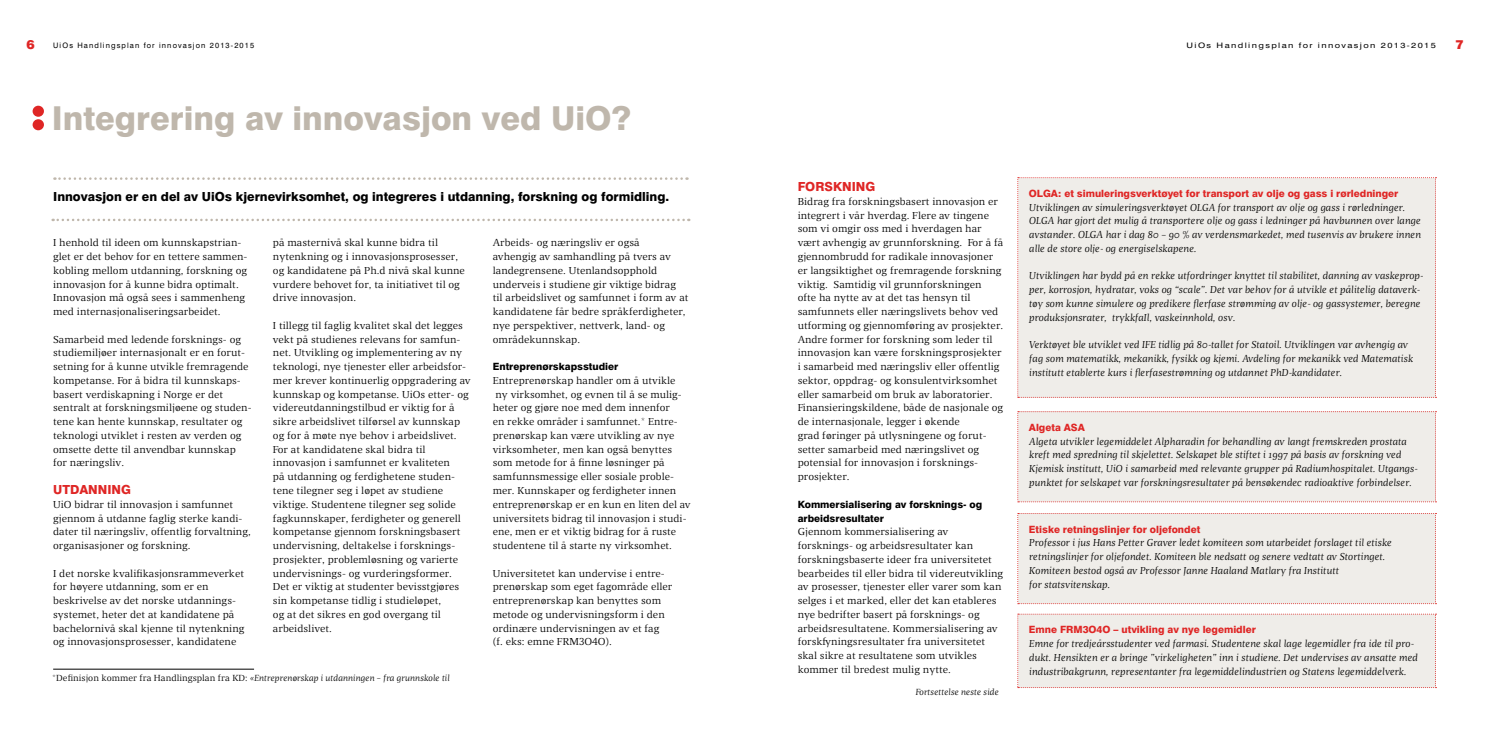
<style>
.page{position:relative;width:1489px;height:745px;background:#fff}
.page>*{position:absolute;margin:0;border:0;box-sizing:border-box;transform-origin:0 0}
.t1{font:800 33px "Swiss 721 BT";color:#bfb7ac}
.t2{font:800 12.5px "Swiss 721 BT";color:#000}
.t3{font:800 12.5px "Swiss 721 BT";color:#df2625}
.t4{font:900 12.5px "Swiss 721 BT";color:#df2625}
.t5{font:10px/13.8px "Quaestor";color:#000}
.t6{font:italic 10px/13.8px "Quaestor";color:#000}
.t7{font:800 10px "Swiss 721 BT";color:#df2625}
.t8{font:800 10px/13.8px "Swiss 721 BT";color:#000}
.t9{font:italic 8.75px "Quaestor";color:#000}
.t10{font:7.5px "Swiss 721 BT";letter-spacing:.15em;color:#000}
.t11{font:7.5px "Swiss 721 BT";letter-spacing:.15em;color:#000;scale:1.24 1}
.s1{font-style:normal}
.s2{font-family:"Quaestor SC"}
</style>
<div class="page">
<svg style="left:33px;top:106px;width:11px;height:24px"></svg>
<svg style="left:54px;top:177px;width:633px;height:3px"></svg>
<svg style="left:53px;top:218px;width:636px;height:3px"></svg>
<hr style="left:53px;top:668px;width:201px;height:1px;background:#000">
<div style="left:1017px;top:411px;width:419px;height:91px;background:#efede9"></div>
<div style="left:1017px;top:177px;width:419px;height:220px;background:#efede9"></div>
<div style="left:1017px;top:513px;width:419px;height:90px;background:#efede9"></div>
<div style="left:1017px;top:613px;width:419px;height:74px;background:#efede9"></div>
<p class="t4" style="left:27px;top:37px;width:10px">6</p>
<p class="t10" style="left:53px;top:41px;width:202px">UiOs Handlingsplan for innovasjon 2013-2015</p>
<p class="t11" style="left:1186px;top:41px;width:202px">UiOs Handlingsplan for innovasjon 2013-2015</p>
<p class="t4" style="left:1455px;top:37px;width:10px">7</p>
<h1 class="t1" style="left:52px;top:98px;width:581px">Integrering av innovasjon ved UiO?</h1>
<p class="t2" style="left:53px;top:189px;width:617px">Innovasjon er en del av UiOs kjernevirksomhet, og integreres i utdanning, forskning og formidling.</p>
<p class="t5" style="left:53px;top:236px;width:196px">I henhold til ideen om kunnskapstrian&shy;glet er det behov for en tettere sammen&shy;kobling mellom utdanning, forskning og innovasjon for å kunne bidra optimalt.<br>Innovasjon må også sees i sammenheng med internasjonaliseringsarbeidet.</p>
<p class="t5" style="left:53px;top:332px;width:200px">Samarbeid med ledende forsknings- og studiemiljøer internasjonalt er en forut&shy;setning for å kunne utvikle fremragende kompetanse. For å bidra til kunnskaps&shy;basert verdiskapning i Norge er det sentralt at forskningsmiljøene og studen&shy;tene kan hente kunnskap, resultater og teknologi utviklet i resten av verden og omsette dette til anvendbar kunnskap for næringsliv.</p>
<p class="t3" style="left:53px;top:481px;width:78px">Utdanning</p>
<p class="t5" style="left:53px;top:497px;width:199px">UiO bidrar til innovasjon i samfunnet gjennom å utdanne faglig sterke kandi&shy;dater til næringsliv, offentlig forvaltning, organisasjoner og forskning.</p>
<p class="t5" style="left:53px;top:566px;width:193px">I det norske kvalifikasjonsrammeverket for høyere utdanning, som er en beskrivelse av det norske utdannings&shy;systemet, heter det at kandidatene på bachelornivå skal kjenne til nytenkning og innovasjonsprosesser, kandidatene</p>
<p class="t5" style="left:273px;top:236px;width:193px">på masternivå skal kunne bidra til nytenkning og i innovasjonsprosesser, og kandidatene på Ph.d nivå skal kunne vurdere behovet for, ta initiativet til og drive innovasjon.</p>
<p class="t5" style="left:273px;top:318px;width:199px">I tillegg til faglig kvalitet skal det legges vekt på studienes relevans for samfun&shy;net. Utvikling og implementering av ny teknologi, nye tjenester eller arbeidsfor&shy;mer krever kontinuerlig oppgradering av kunnskap og kompetanse. UiOs etter- og videreutdanningstilbud er viktig for å sikre arbeidslivet tilførsel av kunnskap og for å møte nye behov i arbeidslivet.<br>For at kandidatene skal bidra til innovasjon i samfunnet er kvaliteten<br>på utdanning og ferdighetene studen&shy;tene tilegner seg i løpet av studiene viktige. Studentene tilegner seg solide fagkunnskaper, ferdigheter og generell kompetanse gjennom forskningsbasert undervisning, deltakelse i forsknings&shy;prosjekter, problemløsning og varierte undervisnings- og vurderingsformer.<br>Det er viktig at studenter bevisstgjøres sin kompetanse tidlig i studieløpet,<br>og at det sikres en god overgang til arbeidslivet.</p>
<p class="t9" style="left:52px;top:671px;width:398px"><span class="s1">*Definisjon kommer fra Handlingsplan fra KD:</span> «Entreprenørskap i utdanningen – fra grunnskole til</p>
<p class="t5" style="left:493px;top:236px;width:197px">Arbeids- og næringsliv er også<br>avhengig av samhandling på tvers av landegrensene. Utenlandsopphold underveis i studiene gir viktige bidrag<br>til arbeidslivet og samfunnet i form av at kandidatene får bedre språkferdigheter, nye perspektiver, nettverk, land- og områdekunnskap.</p>
<p class="t8" style="left:493px;top:359px;width:127px">Entreprenørskapsstudier</p>
<p class="t5" style="left:493px;top:373px;width:199px">Entreprenørskap handler om å utvikle<br>ny virksomhet, og evnen til å se mulig&shy;heter og gjøre noe med dem innenfor<br>en rekke områder i samfunnet.* Entre&shy;prenørskap kan være utvikling av nye virksomheter, men kan også benyttes som metode for å finne løsninger på samfunnsmessige eller sosiale proble&shy;mer. Kunnskaper og ferdigheter innen entreprenørskap er en kun en liten del av universitets bidrag til innovasjon i studi&shy;ene, men er et viktig bidrag for å ruste studentene til å starte ny virksomhet.</p>
<p class="t5" style="left:493px;top:566px;width:181px">Universitetet kan undervise i entre&shy;prenørskap som eget fagområde eller entreprenørskap kan benyttes som metode og undervisningsform i den ordinære undervisningen av et fag<br>(f. eks: emne <span class="s2">FRM3O4O</span>).</p>
<p class="t3" style="left:797px;top:179px;width:77px">Forskning</p>
<p class="t5" style="left:797px;top:194px;width:207px">Bidrag fra forskningsbasert innovasjon er integrert i vår hverdag. Flere av tingene som vi omgir oss med i hverdagen har vært avhengig av grunnforskning. For å få gjennombrudd for radikale innovasjoner er langsiktighet og fremragende forskning viktig. Samtidig vil grunnforskningen<br>ofte ha nytte av at det tas hensyn til samfunnets eller næringslivets behov ved utforming og gjennomføring av prosjekter.<br>Andre former for forskning som leder til innovasjon kan være forskningsprosjekter i samarbeid med næringsliv eller offentlig sektor, oppdrag- og konsulentvirksomhet eller samarbeid om bruk av laboratorier.<br>Finansieringskildene, både de nasjonale og de internasjonale, legger i økende<br>grad føringer på utlysningene og forut&shy;setter samarbeid med næringslivet og potensial for innovasjon i forsknings&shy;prosjekter.</p>
<p class="t8" style="left:797px;top:497px;width:186px">Kommersialisering av forsknings- og arbeidsresultater</p>
<p class="t5" style="left:797px;top:524px;width:207px">Gjennom kommersialisering av forsknings- og arbeidsresultater kan forskningsbaserte ideer fra universitetet bearbeides til eller bidra til videreutvikling av prosesser, tjenester eller varer som kan selges i et marked, eller det kan etableres nye bedrifter basert på forsknings- og arbeidsresultatene. Kommersialisering av forsk¬ningsresultater fra universitetet skal sikre at resultatene som utvikles kommer til bredest mulig nytte.</p>
<p class="t9" style="left:915px;top:686px;width:85px">Fortsettelse neste side</p>
<p class="t7" style="left:1028px;top:187px;width:371px">OLGA: et simuleringsverktøyet for transport av olje og gass i rørledninger</p>
<p class="t6" style="left:1028px;top:200px;width:393px">Utviklingen av simuleringsverktøyet OLGA for transport av olje og gass i rørledninger.<br>OLGA har gjort det mulig å transportere olje og gass i ledninger på havbunnen over lange avstander. OLGA har i dag 80 – 90 % av verdensmarkedet, med tusenvis av brukere innen alle de store olje- og energiselskapene.</p>
<p class="t6" style="left:1028px;top:269px;width:396px">Utviklingen har bydd på en rekke utfordringer knyttet til stabilitet, danning av vaskeprop&shy;per, korrosjon, hydratar, voks og “scale”. Det var behov for å utvikle et pålitelig dataverk&shy;tøy som kunne simulere og predikere flerfase strømming av olje- og gassystemer, beregne produksjonsrater, trykkfaIl, vaskeinnhold, osv.</p>
<p class="t6" style="left:1028px;top:337px;width:385px">Verktøyet ble utviklet ved IFE tidlig på 80-tallet for Statoil. Utviklingen var avhengig av fag som matematikk, mekanikk, fysikk og kjemi. Avdeling for mekanikk ved Matematisk institutt etablerte kurs i flerfasestrømning og utdannet PhD-kandidater.</p>
<p class="t7" style="left:1028px;top:421px;width:58px">Algeta ASA</p>
<p class="t6" style="left:1028px;top:434px;width:390px">Algeta utvikler legemiddelet Alpharadin for behandling av langt fremskreden prostata kreft med spredning til skjelettet. Selskapet ble stiftet i 1997 på basis av forskning ved Kjemisk institutt, UiO i samarbeid med relevante grupper på Radiumhospitalet. Utgangs&shy;punktet for selskapet var forskningsresultater på bensøkendec radioaktive forbindelser.</p>
<p class="t7" style="left:1028px;top:522px;width:173px">Etiske retningslinjer for oljefondet</p>
<p class="t6" style="left:1028px;top:535px;width:364px">Professor i jus Hans Petter Graver ledet komiteen som utarbeidet forslaget til etiske retningslinjer for oljefondet. Komiteen ble nedsatt og senere vedtatt av Stortinget.<br>Komiteen bestod også av Professor Janne Haaland Matlary fra Institutt<br>for statsvitenskap.</p>
<p class="t7" style="left:1028px;top:623px;width:228px">Emne FRM3O4O – utvikling av nye legemidler</p>
<p class="t6" style="left:1028px;top:636px;width:390px">Emne for tredjeårsstudenter ved farmasi. Studentene skal lage legemidler fra ide til pro&shy;dukt. Hensikten er a bringe ”virkeligheten” inn i studiene. Det undervises av ansatte med industribakgrunn, representanter fra legemiddelindustrien og Statens legemiddelverk.</p>
</div>
